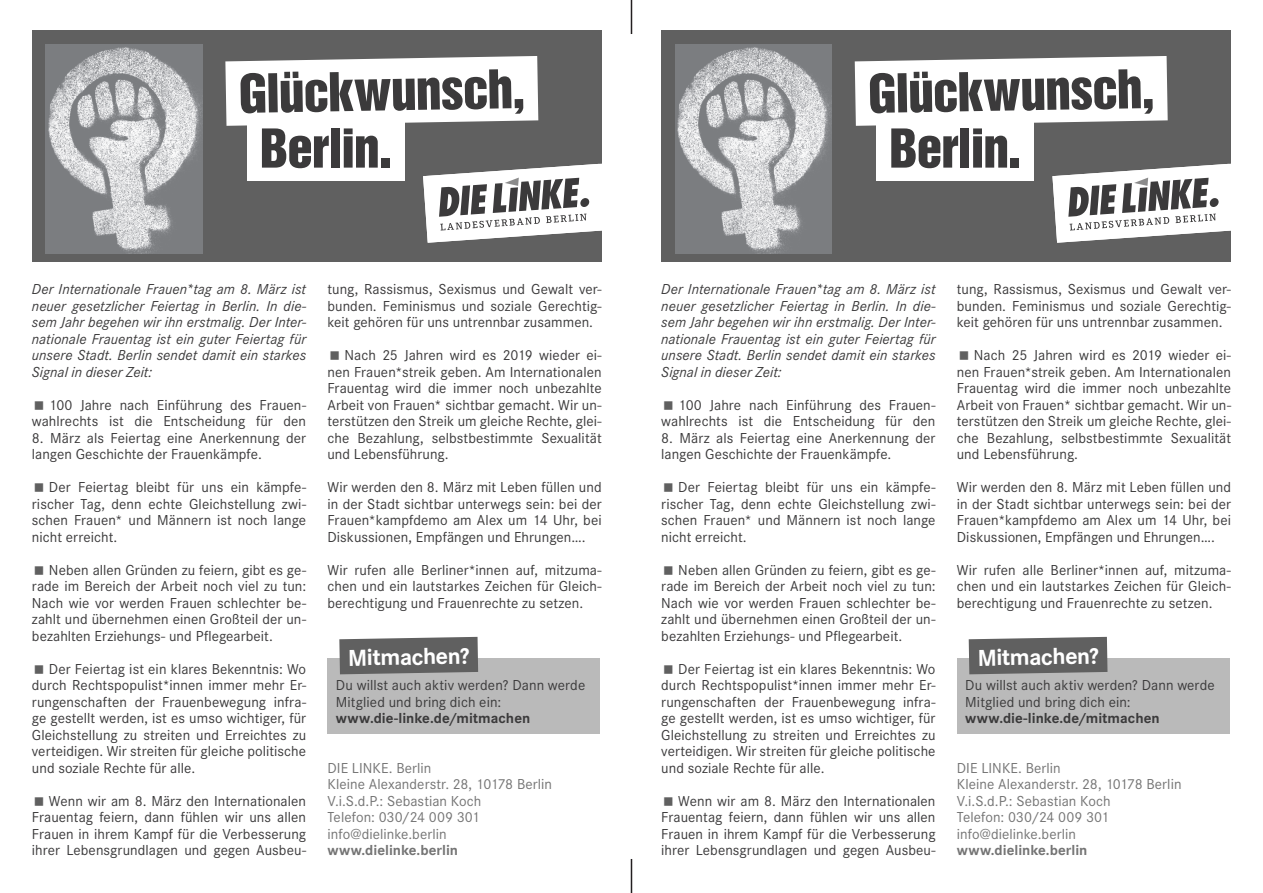
<style>
.page{position:relative;width:1263px;height:893px;background:#fff}
.page>*{position:absolute;margin:0;border:0;box-sizing:border-box;transform-origin:0 0}
.t1{font:49.05px "Helvetica Inserat LT Std";letter-spacing:-.02em;color:#3b3a3b;scale:1.05 1}
.t2{font:700 24px "Corporate S";color:#fff}
.t3{font:15px/16.5px "Corporate S";letter-spacing:.005em;color:#3b3a3b;text-align:justify}
.t4{font:italic 15px/16.5px "Corporate S";letter-spacing:.005em;color:#3b3a3b;text-align:justify}
.t5{font:15px/16.5px "Corporate S";letter-spacing:.005em;color:#747474}
.t6{font:700 15px "Corporate S";color:#3b3a3b}
.t7{font:700 15px "Corporate S";color:#747474}
</style>
<div class="page">
<div style="left:32px;top:30px;width:570px;height:231px;background:#606060"></div>
<div style="left:327px;top:658px;width:273px;height:75px;background:#bababa"></div>
<svg style="left:339px;top:637px;width:139px;height:37px;background:#676767"></svg>
<svg style="left:423px;top:163px;width:179px;height:80px"></svg>
<img style="left:46px;top:44px;width:156px;height:104px">
<img style="left:46px;top:96px;width:104px;height:157px">
<img style="left:150px;top:148px;width:52px;height:105px">
<svg style="left:225px;top:56px;width:313px;height:70px;background:#f3f3f3"></svg>
<div style="left:247px;top:116px;width:157px;height:64px;background:#fff"></div>
<div style="left:661px;top:30px;width:570px;height:231px;background:#606060"></div>
<div style="left:957px;top:658px;width:272px;height:75px;background:#bababa"></div>
<svg style="left:969px;top:637px;width:138px;height:37px;background:#666"></svg>
<svg style="left:1052px;top:163px;width:179px;height:80px"></svg>
<img style="left:675px;top:44px;width:156px;height:104px">
<img style="left:675px;top:96px;width:104px;height:157px">
<img style="left:779px;top:148px;width:52px;height:105px">
<svg style="left:855px;top:56px;width:313px;height:70px;background:#f3f3f3"></svg>
<div style="left:876px;top:116px;width:158px;height:64px;background:#fff"></div>
<hr style="left:631px;top:0;width:1px;height:34px;background:#231f20">
<hr style="left:631px;top:859px;width:1px;height:34px;background:#231f20">
<h1 class="t1" style="left:238px;top:64px;width:274px;rotate:-1deg">Glückwunsch,</h1>
<h1 class="t1" style="left:260px;top:119px;width:127px">Berlin.</h1>
<p class="t4" style="left:32px;top:281px;width:276px">Der Internationale Frauen*tag am 8. März ist neuer gesetzlicher Feiertag in Berlin. In die&shy;sem Jahr begehen wir ihn erstmalig. Der Inter&shy;nationale Frauentag ist ein guter Feiertag für unsere Stadt. Berlin sendet damit ein starkes Signal in dieser Zeit:</p>
<p class="t3" style="left:32px;top:397px;width:276px;text-align:right">100 Jahre nach Einführung des Frauen&shy;wahlrechts ist die Entscheidung für den</p>
<p class="t3" style="left:32px;top:430px;width:276px">8. März als Feiertag eine Anerkennung der langen Geschichte der Frauenkämpfe.</p>
<p class="t3" style="left:32px;top:479px;width:276px;text-indent:17px">Der Feiertag bleibt für uns ein kämpfe&shy;rischer Tag, denn echte Gleichstellung zwi&shy;schen Frauen* und Männern ist noch lange nicht erreicht.</p>
<p class="t3" style="left:32px;top:562px;width:276px;text-indent:17px">Neben allen Gründen zu feiern, gibt es ge&shy;rade im Bereich der Arbeit noch viel zu tun:<br>Nach wie vor werden Frauen schlechter be&shy;zahlt und übernehmen einen Großteil der un&shy;bezahlten Erziehungs- und Pflegearbeit.</p>
<p class="t3" style="left:32px;top:661px;width:276px;text-indent:17px">Der Feiertag ist ein klares Bekenntnis: Wo durch Rechtspopulist*innen immer mehr Er&shy;rungenschaften der Frauenbewegung infra&shy;ge gestellt werden, ist es umso wichtiger, für Gleichstellung zu streiten und Erreichtes zu verteidigen. Wir streiten für gleiche politische und soziale Rechte für alle.</p>
<p class="t3" style="left:32px;top:793px;width:276px;text-indent:17px">Wenn wir am 8. März den Internationalen Frauentag feiern, dann fühlen wir uns allen Frauen in ihrem Kampf für die Verbesserung ihrer Lebensgrundlagen und gegen Ausbeu-</p>
<p class="t3" style="left:327px;top:281px;width:276px">tung, Rassismus, Sexismus und Gewalt ver&shy;bunden. Feminismus und soziale Gerechtig&shy;keit gehören für uns untrennbar zusammen.</p>
<p class="t3" style="left:327px;top:347px;width:276px;text-indent:17px">Nach 25 Jahren wird es 2019 wieder ei&shy;nen Frauen*streik geben. Am Internationalen Frauentag wird die immer noch unbezahlte Arbeit von Frauen* sichtbar gemacht. Wir un&shy;terstützen den Streik um gleiche Rechte, glei&shy;che Bezahlung, selbstbestimmte Sexualität und Lebensführung.</p>
<p class="t3" style="left:327px;top:479px;width:276px">Wir werden den 8. März mit Leben füllen und in der Stadt sichtbar unterwegs sein: bei der Frauen*kampfdemo am Alex um 14 Uhr, bei Diskussionen, Empfängen und Ehrungen….</p>
<p class="t3" style="left:327px;top:562px;width:276px">Wir rufen alle Berliner*innen auf, mitzuma&shy;chen und ein lautstarkes Zeichen für Gleich&shy;berechtigung und Frauenrechte zu setzen.</p>
<h2 class="t2" style="left:348px;top:644px;width:123px;rotate:-1deg">Mitmachen?</h2>
<p class="t3" style="left:336px;top:677px;width:251px">Du willst auch aktiv werden? Dann werde<br>Mitglied und bring dich ein:</p>
<p class="t6" style="left:336px;top:710px;width:196px">www.die-linke.de/mitmachen</p>
<p class="t5" style="left:327px;top:760px;width:226px">DIE LINKE. Berlin<br>Kleine Alexanderstr. 28, 10178 Berlin<br>V.i.S.d.P.: Sebastian Koch<br>Telefon: 030/24 009 301 info@dielinke.berlin</p>
<p class="t7" style="left:327px;top:842px;width:132px">www.dielinke.berlin</p>
<h1 class="t1" style="left:867px;top:64px;width:274px;rotate:-1deg">Glückwunsch,</h1>
<h1 class="t1" style="left:889px;top:119px;width:127px">Berlin.</h1>
<p class="t4" style="left:661px;top:281px;width:276px">Der Internationale Frauen*tag am 8. März ist neuer gesetzlicher Feiertag in Berlin. In die&shy;sem Jahr begehen wir ihn erstmalig. Der Inter&shy;nationale Frauentag ist ein guter Feiertag für unsere Stadt. Berlin sendet damit ein starkes Signal in dieser Zeit:</p>
<p class="t3" style="left:661px;top:397px;width:276px;text-align:right">100 Jahre nach Einführung des Frauen&shy;wahlrechts ist die Entscheidung für den</p>
<p class="t3" style="left:661px;top:430px;width:276px">8. März als Feiertag eine Anerkennung der langen Geschichte der Frauenkämpfe.</p>
<p class="t3" style="left:661px;top:479px;width:276px;text-indent:17px">Der Feiertag bleibt für uns ein kämpfe&shy;rischer Tag, denn echte Gleichstellung zwi&shy;schen Frauen* und Männern ist noch lange nicht erreicht.</p>
<p class="t3" style="left:661px;top:562px;width:276px;text-indent:17px">Neben allen Gründen zu feiern, gibt es ge&shy;rade im Bereich der Arbeit noch viel zu tun:<br>Nach wie vor werden Frauen schlechter be&shy;zahlt und übernehmen einen Großteil der un&shy;bezahlten Erziehungs- und Pflegearbeit.</p>
<p class="t3" style="left:661px;top:661px;width:276px;text-indent:17px">Der Feiertag ist ein klares Bekenntnis: Wo durch Rechtspopulist*innen immer mehr Er&shy;rungenschaften der Frauenbewegung infra&shy;ge gestellt werden, ist es umso wichtiger, für Gleichstellung zu streiten und Erreichtes zu verteidigen. Wir streiten für gleiche politische und soziale Rechte für alle.</p>
<p class="t3" style="left:661px;top:793px;width:276px;text-indent:17px">Wenn wir am 8. März den Internationalen Frauentag feiern, dann fühlen wir uns allen Frauen in ihrem Kampf für die Verbesserung ihrer Lebensgrundlagen und gegen Ausbeu-</p>
<p class="t3" style="left:957px;top:281px;width:276px">tung, Rassismus, Sexismus und Gewalt ver&shy;bunden. Feminismus und soziale Gerechtig&shy;keit gehören für uns untrennbar zusammen.</p>
<p class="t3" style="left:957px;top:347px;width:276px;text-indent:17px">Nach 25 Jahren wird es 2019 wieder ei&shy;nen Frauen*streik geben. Am Internationalen Frauentag wird die immer noch unbezahlte Arbeit von Frauen* sichtbar gemacht. Wir un&shy;terstützen den Streik um gleiche Rechte, glei&shy;che Bezahlung, selbstbestimmte Sexualität und Lebensführung.</p>
<p class="t3" style="left:957px;top:479px;width:276px">Wir werden den 8. März mit Leben füllen und in der Stadt sichtbar unterwegs sein: bei der Frauen*kampfdemo am Alex um 14 Uhr, bei Diskussionen, Empfängen und Ehrungen….</p>
<p class="t3" style="left:957px;top:562px;width:276px">Wir rufen alle Berliner*innen auf, mitzuma&shy;chen und ein lautstarkes Zeichen für Gleich&shy;berechtigung und Frauenrechte zu setzen.</p>
<h2 class="t2" style="left:977px;top:644px;width:123px;rotate:-1deg">Mitmachen?</h2>
<p class="t3" style="left:965px;top:677px;width:251px">Du willst auch aktiv werden? Dann werde<br>Mitglied und bring dich ein:</p>
<p class="t6" style="left:965px;top:710px;width:196px">www.die-linke.de/mitmachen</p>
<p class="t5" style="left:957px;top:760px;width:226px">DIE LINKE. Berlin<br>Kleine Alexanderstr. 28, 10178 Berlin<br>V.i.S.d.P.: Sebastian Koch<br>Telefon: 030/24 009 301 info@dielinke.berlin</p>
<p class="t7" style="left:957px;top:842px;width:132px">www.dielinke.berlin</p>
</div>
